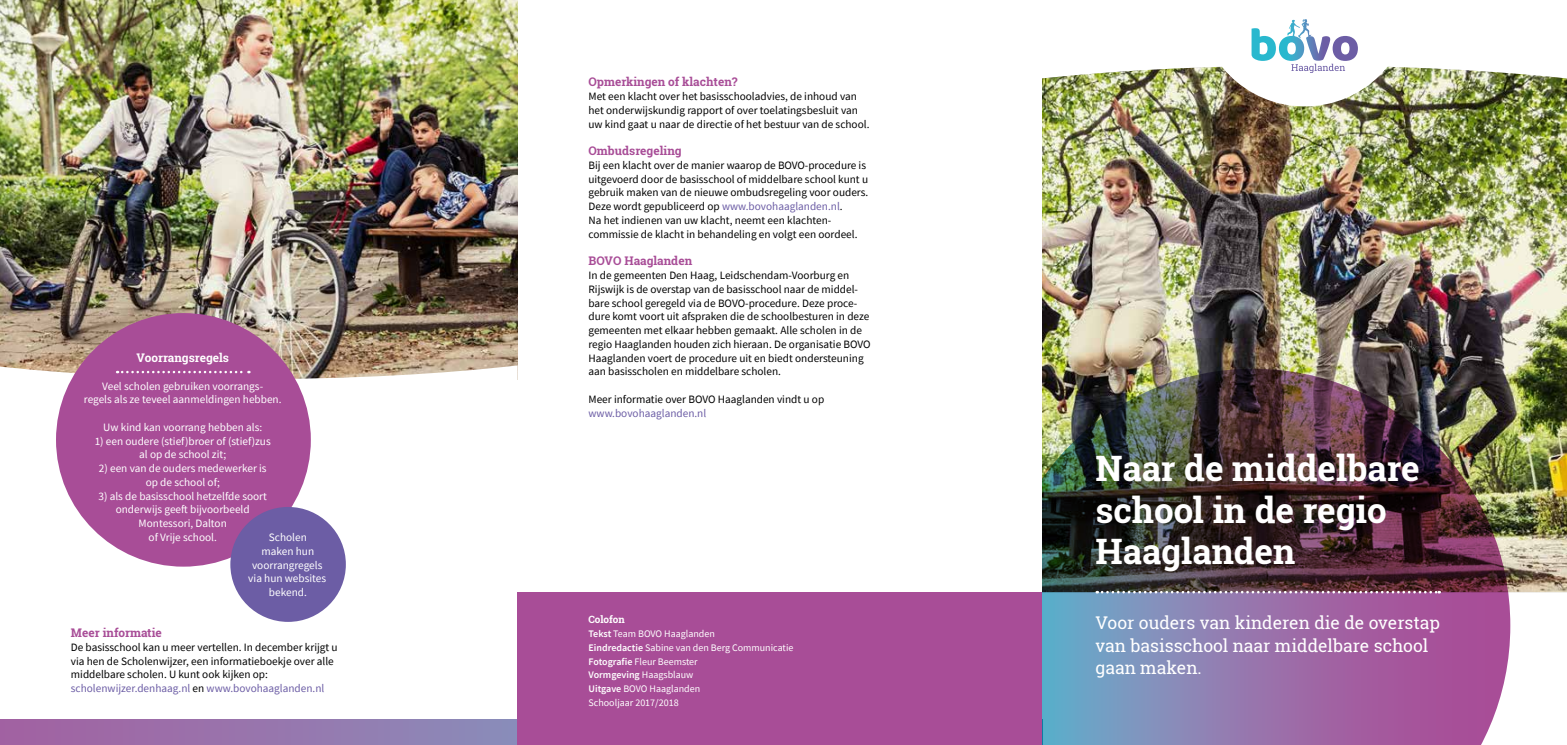
<style>
.page{position:relative;width:1567px;height:745px;background:#fff}
.page>*{position:absolute;margin:0;border:0;box-sizing:border-box;transform-origin:0 0}
.t1{font:700 35px/41.2px "Roboto Slab";color:#fff}
.t2{font:17.5px/22.5px "Roboto Slab";color:#fff}
.t3{font:700 11.88px "Roboto Slab";color:#a84d97}
.t4{font:700 11.88px "Roboto Slab";color:#fff}
.t5{font:11.25px/13.8px "Source Sans Pro";color:#000}
.t6{font:11.25px/13.8px "Source Sans Pro";color:#fff;text-align:center}
.t7{font:11.25px "Source Sans Pro";color:#6c5da5}
.t8{font:10px/13.8px "Source Sans Pro";color:#fff}
.t9{font:700 10px "Roboto Slab";color:#fff}
.s1{color:#6c5da5}
.s2{font-weight:600}
</style>
<div class="page">
<img style="left:0;top:0;width:517px;height:365px">
<svg style="left:0;top:365px;width:517px;height:257px"></svg>
<svg style="left:0;top:719px;width:517px;height:25px"></svg>
<img style="left:1042px;top:67px;width:524px;height:413px">
<img style="left:1510px;top:480px;width:56px;height:156px">
<img style="left:1198px;top:19px;width:212px;height:87px">
<img style="left:1042px;top:368px;width:468px;height:376px">
<svg style="left:1096px;top:590px;width:343px;height:3px"></svg>
<div style="left:56px;top:313px;width:255px;height:253px;background:#a84d97;border-radius:50%"></div>
<svg style="left:117px;top:370px;width:132px;height:3px"></svg>
<div style="left:230px;top:506px;width:116px;height:115px;background:#6c5da5;border-radius:50%"></div>
<div style="left:517px;top:591px;width:525px;height:153px;background:#a84d97"></div>
<p class="t4" style="left:136px;top:349px;width:94px">Voorrangsregels</p>
<p class="t6" style="left:84px;top:378px;width:199px">Veel scholen gebruiken voorrangs-<br>regels als ze teveel aanmeldingen hebben.</p>
<p class="t6" style="left:103px;top:420px;width:160px">Uw kind kan voorrang hebben als:</p>
<p class="t6" style="left:95px;top:433px;width:178px">1) een oudere (stief)broer of (stief)zus al op de school zit;</p>
<p class="t6" style="left:99px;top:461px;width:169px">2) een van de ouders medewerker is op de school of;</p>
<p class="t6" style="left:98px;top:488px;width:170px">3) als de basisschool hetzelfde soort onderwijs geeft bijvoorbeeld<br>Montessori, Dalton<br>of Vrije school.</p>
<p class="t6" style="left:248px;top:530px;width:79px">Scholen<br>maken hun voorrangregels via hun websites bekend.</p>
<p class="t3" style="left:71px;top:624px;width:92px">Meer informatie</p>
<p class="t5" style="left:71px;top:639px;width:268px">De basisschool kan u meer vertellen. In december krijgt u via hen de Scholenwijzer, een informatieboekje over alle middelbare scholen. U kunt ook kijken op: <span class="s1">scholenwijzer.denhaag.nl</span> en <span class="s1">www.bovohaaglanden.nl</span></p>
<p class="t3" style="left:588px;top:74px;width:151px">Opmerkingen of klachten?</p>
<p class="t5" style="left:588px;top:89px;width:282px">Met een klacht over het basisschooladvies, de inhoud van het onderwijskundig rapport of over toelatingsbesluit van uw kind gaat u naar de directie of het bestuur van de school.</p>
<p class="t3" style="left:588px;top:143px;width:95px">Ombudsregeling</p>
<p class="t5" style="left:588px;top:158px;width:281px">Bij een klacht over de manier waarop de BOVO-procedure is uitgevoerd door de basisschool of middelbare school kunt u gebruik maken van de nieuwe ombudsregeling voor ouders.<br>Deze wordt gepubliceerd op <span class="s1">www.bovohaaglanden.nl</span>.<br>Na het indienen van uw klacht, neemt een klachten&shy;commissie de klacht in behandeling en volgt een oordeel.</p>
<p class="t3" style="left:588px;top:253px;width:105px">BOVO Haaglanden</p>
<p class="t5" style="left:588px;top:268px;width:284px">In de gemeenten Den Haag, Leidschendam-Voorburg en Rijswijk is de overstap van de basisschool naar de middel&shy;bare school geregeld via de BOVO-procedure. Deze proce&shy;dure komt voort uit afspraken die de schoolbesturen in deze gemeenten met elkaar hebben gemaakt. Alle scholen in de regio Haaglanden houden zich hieraan. De organisatie BOVO Haaglanden voert de procedure uit en biedt ondersteuning aan basisscholen en middelbare scholen.</p>
<p class="t5" style="left:588px;top:392px;width:237px">Meer informatie over BOVO Haaglanden vindt u op</p>
<p class="t7" style="left:588px;top:405px;width:119px">www.bovohaaglanden.nl</p>
<p class="t9" style="left:588px;top:612px;width:38px">Colofon</p>
<p class="t8" style="left:588px;top:626px;width:206px"><span class="s2">Tekst</span> Team BOVO Haaglanden<br><span class="s2">Eindredactie</span> Sabine van den Berg Communicatie<br><span class="s2">Fotografie</span> Fleur Beemster<br><span class="s2">Vormgeving</span> Haagsblauw<br><span class="s2">Uitgave</span> BOVO Haaglanden<br>Schooljaar 2017/2018</p>
<h1 class="t1" style="left:1095px;top:447px;width:326px">Naar de middelbare school in de regio<br>Haaglanden</h1>
<h2 class="t2" style="left:1095px;top:610px;width:346px">Voor ouders van kinderen die de overstap van basisschool naar middelbare school gaan maken.</h2>
</div>
